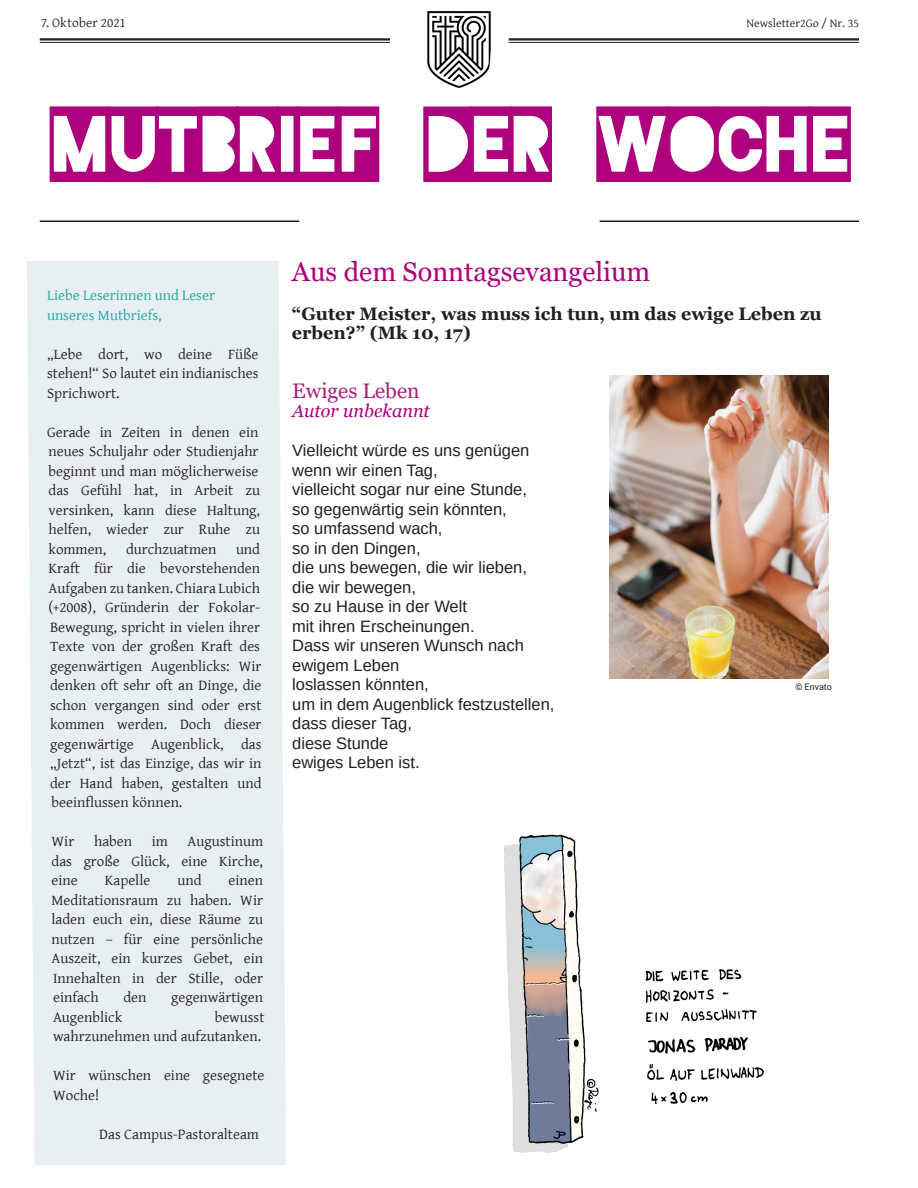
<style>
.page{position:relative;width:918px;height:1188px;background:#fff}
.page>*{position:absolute;margin:0;border:0;box-sizing:border-box;transform-origin:0 0}
.Newsletter_Name{font:90px "Blackout 2 AM";color:#ad007c}
.Title_Large{font:27px "Georgia";color:#ad007c}
.Normal_body_text{font:21px "Georgia";color:#ab217d}
.Article_Intro{font:700 18px/19.5px "Georgia";color:#231f20}
.Normal_body_text-2{font:italic 18px "Georgia";color:#ad007c}
.Normal_body_text-3{font:16.5px/19.5px "Arimo";color:#231f20}
.Normal_body_text_ita{font:15px/19.5px "Gentium Basic";color:#231f20;text-align:justify}
.Normal_body_text_ita-2{font:15px/19.5px "Gentium Basic";color:#20a6a3}
.t1{font:13.5px "Gentium Basic";letter-spacing:.005em;color:#231f20}
.t2{font:12px "Gentium Basic";color:#231f20}
.Pages{font:9px "Roboto";color:#231f20}
</style>
<div class="page">
<img style="left:427px;top:11px;width:64px;height:77px">
<img style="left:609px;top:376px;width:219px;height:302px">
<div style="left:27px;top:261px;width:259px;height:904px;background:#e8eff2"></div>
<hr style="left:40px;top:38px;width:350px;height:3px;background:#231f20">
<hr style="left:40px;top:42px;width:350px;height:1px;background:#231f20">
<hr style="left:509px;top:38px;width:350px;height:3px;background:#231f20">
<hr style="left:509px;top:42px;width:350px;height:1px;background:#231f20">
<hr style="left:40px;top:221px;width:259px;height:1px;background:#231f20">
<hr style="left:600px;top:221px;width:259px;height:1px;background:#231f20">
<img style="left:504px;top:834px;width:260px;height:319px">
<p class="t1" style="left:41px;top:13px;width:87px">7. Oktober 2021</p>
<p class="t2" style="left:746px;top:14px;width:114px">Newsletter2Go / Nr. 35</p>
<p class="Newsletter_Name" style="left:50px;top:98px;width:801px">MUTBRIEF DER WOCHE</p>
<p class="Normal_body_text_ita-2" style="left:47px;top:285px;width:169px">Liebe Leserinnen und Leser unseres Mutbriefs,</p>
<p class="Normal_body_text_ita" style="left:47px;top:343px;width:213px">„Lebe dort, wo deine Füße stehen!“ So lautet ein indianisches Sprichwort.</p>
<p class="Normal_body_text_ita" style="left:47px;top:421px;width:215px">Gerade in Zeiten in denen ein neues Schuljahr oder Studienjahr beginnt und man möglicherweise das Gefühl hat, in Arbeit zu versinken, kann diese Haltung, helfen, wieder zur Ruhe zu kommen,</p>
<p class="Normal_body_text_ita" style="left:49px;top:538px;width:215px;text-indent:187px">und Kraft für die bevorstehenden Aufgaben zu tanken. Chiara Lubich (+2008), Gründerin der Fokolar-Bewegung, spricht in vielen ihrer Texte von der großen Kraft des gegenwärtigen Augenblicks: Wir denken oft sehr oft an Dinge, die schon vergangen sind oder erst kommen werden. Doch dieser gegenwärtige Augenblick, das „Jetzt“, ist das Einzige, das wir in der Hand haben, gestalten und beeinflussen können.</p>
<p class="Normal_body_text_ita" style="left:52px;top:831px;width:24px">Wir</p>
<p class="Normal_body_text_ita" style="left:94px;top:831px;width:39px">haben</p>
<p class="Normal_body_text_ita" style="left:152px;top:831px;width:18px">im</p>
<p class="Normal_body_text_ita" style="left:126px;top:538px;width:92px">durchzuatmen</p>
<p class="Normal_body_text_ita" style="left:52px;top:831px;width:213px;text-indent:136px">Augustinum das große Glück, eine Kirche, eine</p>
<p class="Normal_body_text_ita" style="left:105px;top:870px;width:47px">Kapelle</p>
<p class="Normal_body_text_ita" style="left:177px;top:870px;width:26px">und</p>
<p class="Normal_body_text_ita" style="left:52px;top:870px;width:213px;text-indent:177px">einen Meditationsraum zu haben. Wir laden euch ein, diese Räume zu nutzen – für eine persönliche Auszeit, ein kurzes Gebet, ein Innehalten in der Stille, oder einfach</p>
<p class="Normal_body_text_ita" style="left:123px;top:987px;width:25px">den</p>
<p class="Normal_body_text_ita" style="left:171px;top:987px;width:93px">gegenwärtigen</p>
<p class="Normal_body_text_ita" style="left:53px;top:1006px;width:71px">Augenblick</p>
<p class="Normal_body_text_ita" style="left:53px;top:1006px;width:213px;text-align:right">bewusst<br>wahrzunehmen und aufzutanken.</p>
<p class="Normal_body_text_ita" style="left:53px;top:1065px;width:213px">Wir wünschen eine gesegnete<br>Woche!</p>
<p class="Normal_body_text_ita" style="left:99px;top:1123px;width:161px">Das Campus-Pastoralteam</p>
<p class="Title_Large" style="left:292px;top:255px;width:360px">Aus dem Sonntagsevangelium</p>
<p class="Article_Intro" style="left:292px;top:304px;width:531px">“Guter Meister, was muss ich tun, um das ewige Leben zu erben?” (Mk 10, 17)</p>
<p class="Normal_body_text" style="left:292px;top:378px;width:129px">Ewiges Leben</p>
<p class="Normal_body_text-2" style="left:292px;top:399px;width:139px">Autor unbekannt</p>
<p class="Normal_body_text-3" style="left:292px;top:441px;width:264px">Vielleicht würde es uns genügen wenn wir einen Tag,<br>vielleicht sogar nur eine Stunde,<br>so gegenwärtig sein könnten,<br>so umfassend wach,<br>so in den Dingen,<br>die uns bewegen, die wir lieben,<br>die wir bewegen,<br>so zu Hause in der Welt<br>mit ihren Erscheinungen.<br>Dass wir unseren Wunsch nach ewigem Leben<br>loslassen könnten,<br>um in dem Augenblick festzustellen, dass dieser Tag,<br>diese Stunde<br>ewiges Leben ist.</p>
<p class="Pages" style="left:795px;top:680px;width:38px">© Envato</p>
</div>
